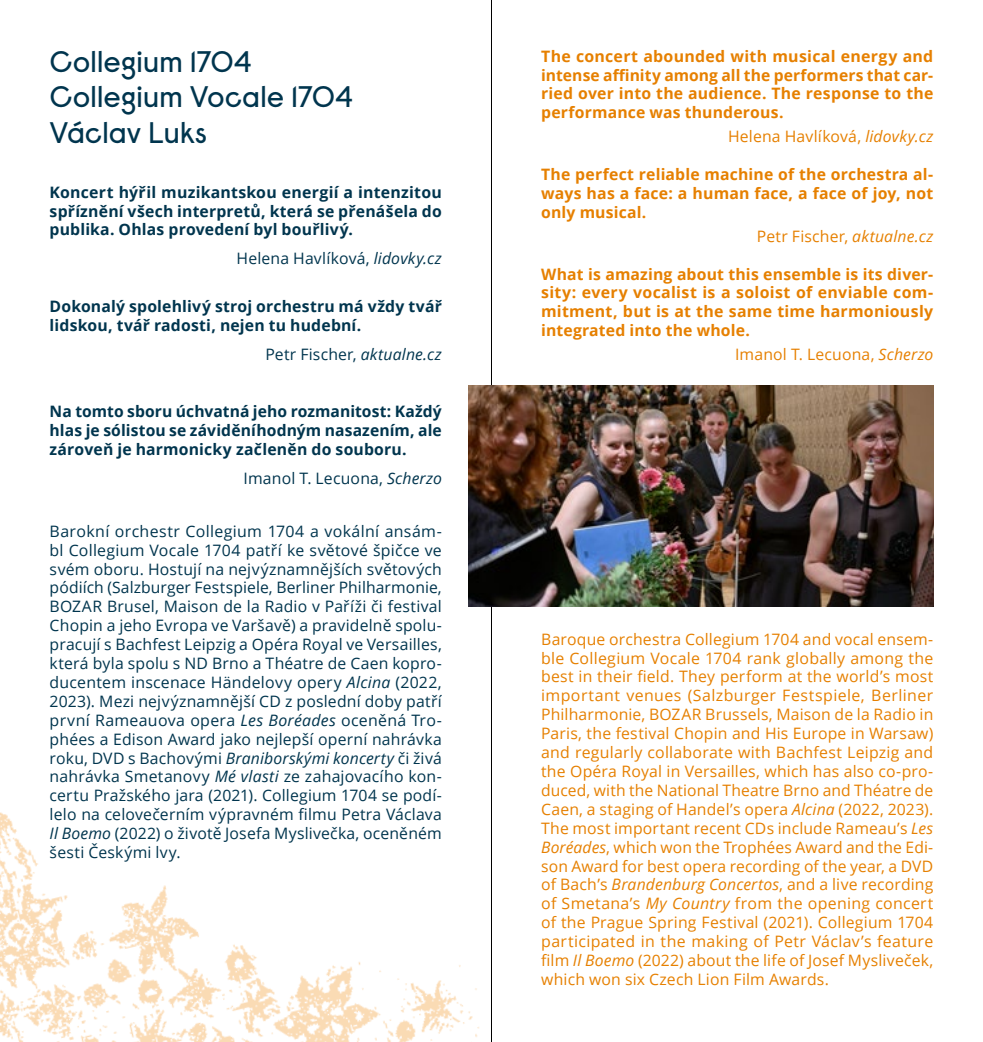
<style>
.page{position:relative;width:983px;height:1042px;background:#fff}
.page>*{position:absolute;margin:0;border:0;box-sizing:border-box;transform-origin:0 0}
.t1{font:29.75px/35.7px "Raisonneuprava";letter-spacing:.005em;color:#00354e}
.t2{font:15.75px/18.9px "Open Sans";letter-spacing:.01em;color:#e68000;text-align:justify}
.t3{font:15.75px/18.9px "Open Sans";letter-spacing:.01em;color:#00354e;text-align:justify}
.t4{font:700 15.75px/18.9px "Open Sans";letter-spacing:.01em;color:#e68000;text-align:justify}
.t5{font:700 15.75px/18.9px "Open Sans";letter-spacing:.01em;color:#00354e;text-align:justify}
.s1{font-style:italic}
</style>
<div class="page">
<hr style="left:491px;top:0;width:1px;height:1042px;background:#000">
<img style="left:0;top:812px;width:479px;height:230px">
<img style="left:468px;top:385px;width:465px;height:222px">
<h1 class="t1" style="left:50px;top:43px;width:305px">Collegium 1704<br>Collegium Vocale 1704<br>Václav Luks</h1>
<p class="t5" style="left:50px;top:182px;width:393px">Koncert hýřil muzikantskou energií a intenzitou spříznění všech interpretů, která se přenášela do publika. Ohlas provedení byl bouřlivý.</p>
<p class="t3" style="left:236px;top:249px;width:207px">Helena Havlíková, <span class="s1">lidovky.cz</span></p>
<p class="t5" style="left:50px;top:296px;width:393px">Dokonalý spolehlivý stroj orchestru má vždy tvář lidskou, tvář radosti, nejen tu hudební.</p>
<p class="t3" style="left:265px;top:344px;width:178px">Petr Fischer, <span class="s1">aktualne.cz</span></p>
<p class="t5" style="left:50px;top:402px;width:393px">Na tomto sboru úchvatná jeho rozmanitost: Každý hlas je sólistou se záviděníhodným nasazením, ale zároveň je harmonicky začleněn do souboru.</p>
<p class="t3" style="left:243px;top:468px;width:200px">Imanol T. Lecuona, <span class="s1">Scherzo</span></p>
<p class="t3" style="left:50px;top:521px;width:393px">Barokní orchestr Collegium 1704 a vokální ansám&shy;bl Collegium Vocale 1704 patří ke světové špičce ve svém oboru. Hostují na nejvýznamnějších světových pódiích (Salzburger Festspiele, Berliner Philharmonie, BOZAR Brusel, Maison de la Radio v Paříži či festival Chopin a jeho Evropa ve Varšavě) a pravidelně spolu&shy;pracují s Bachfest Leipzig a Opéra Royal ve Versailles, která byla spolu s ND Brno a Théatre de Caen kopro&shy;ducentem inscenace Händelovy opery <span class="s1">Alcina</span> (2022, 2023). Mezi nejvýznamnější CD z poslední doby patří první Rameauova opera <span class="s1">Les Boréades</span> oceněná Tro&shy;phées a Edison Award jako nejlepší operní nahrávka roku, DVD s Bachovými <span class="s1">Braniborskými koncerty</span> či živá nahrávka Smetanovy <span class="s1">Mé vlasti</span> ze zahajovacího kon&shy;certu Pražského jara (2021). Collegium 1704 se podí&shy;lelo na celovečerním výpravném filmu Petra Václava <span class="s1">Il Boemo</span> (2022) o životě Josefa Myslivečka, oceněném šesti Českými lvy.</p>
<p class="t4" style="left:541px;top:46px;width:393px">The concert abounded with musical energy and intense affinity among all the performers that car&shy;ried over into the audience. The response to the performance was thunderous.</p>
<p class="t2" style="left:727px;top:127px;width:207px">Helena Havlíková, <span class="s1">lidovky.cz</span></p>
<p class="t4" style="left:541px;top:164px;width:393px">The perfect reliable machine of the orchestra al&shy;ways has a face: a human face, a face of joy, not only musical.</p>
<p class="t2" style="left:756px;top:226px;width:178px">Petr Fischer, <span class="s1">aktualne.cz</span></p>
<p class="t4" style="left:541px;top:264px;width:393px">What is amazing about this ensemble is its diver&shy;sity: every vocalist is a soloist of enviable com&shy;mitment, but is at the same time harmoniously integrated into the whole.</p>
<p class="t2" style="left:735px;top:344px;width:200px">Imanol T. Lecuona, <span class="s1">Scherzo</span></p>
<p class="t2" style="left:541px;top:629px;width:393px">Baroque orchestra Collegium 1704 and vocal ensem&shy;ble Collegium Vocale 1704 rank globally among the best in their field. They perform at the world’s most important venues (Salzburger Festspiele, Berliner Philharmonie, BOZAR Brussels, Maison de la Radio in Paris, the festival Chopin and His Europe in Warsaw) and regularly collaborate with Bachfest Leipzig and the Opéra Royal in Versailles, which has also co-pro&shy;duced, with the National Theatre Brno and Théatre de Caen, a staging of Handel’s opera <span class="s1">Alcina</span> (2022, 2023).<br>The most important recent CDs include Rameau’s <span class="s1">Les Boréades</span>, which won the Trophées Award and the Edi&shy;son Award for best opera recording of the year, a DVD of Bach’s <span class="s1">Brandenburg Concertos</span>, and a live recording of Smetana’s <span class="s1">My Country</span> from the opening concert of the Prague Spring Festival (2021). Collegium 1704 participated in the making of Petr Václav’s feature film <span class="s1">Il Boemo</span> (2022) about the life of Josef Mysliveček, which won six Czech Lion Film Awards.</p>
</div>
